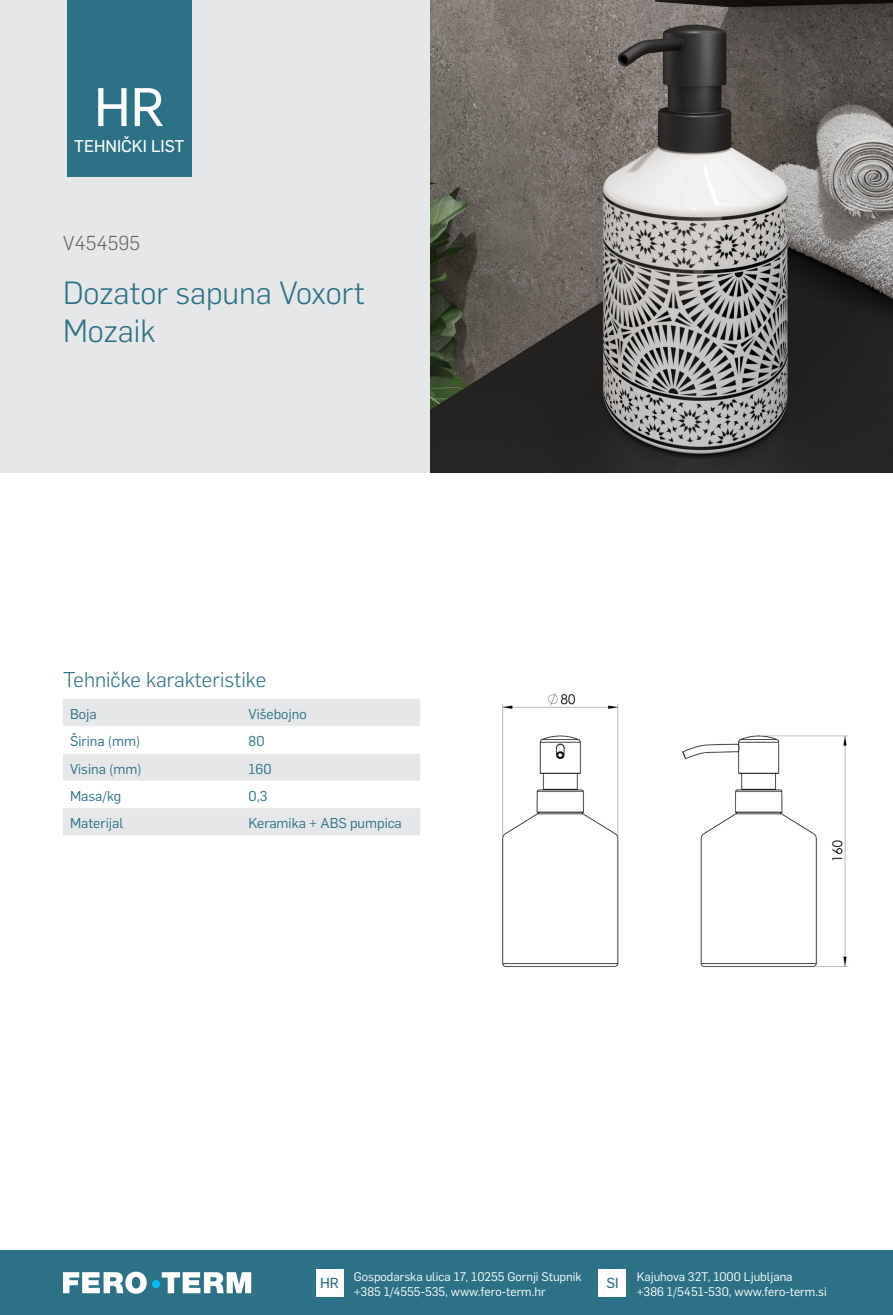
<style>
.page{position:relative;width:893px;height:1315px;background:#fff}
.page>*{position:absolute;margin:0;border:0;box-sizing:border-box;transform-origin:0 0}
.t1{font:53.2px "Flama Basic";color:#fff}
.t2{font:300 31.5px/37.8px "Flama";color:#2c7185}
.t3{font:300 21px "Flama";color:#2c7185}
.t4{font:300 19.78px "Flama";color:#636466}
.t5{font:16.62px "Flama Basic";color:#fff}
.t6{font:14.35px "Flama Basic";color:#2c7185}
.t7{font:14px "Flama";color:#2c7185}
.t8{font:12.25px/15.8px "Flama";color:#fff}
</style>
<div class="page">
<div style="left:0;top:1250px;width:893px;height:65px;background:#2c7185"></div>
<div style="left:316px;top:1269px;width:27px;height:27px;background:#fff"></div>
<div style="left:599px;top:1269px;width:27px;height:27px;background:#fff"></div>
<svg style="left:63px;top:1271px;width:188px;height:22px"></svg>
<div style="left:152px;top:1280px;width:8px;height:8px;background:#00c0f3;border-radius:50%"></div>
<div style="left:0;top:0;width:430px;height:472px;background:#e6e7e8"></div>
<div style="left:67px;top:0;width:124px;height:177px;background:#2c7185"></div>
<div style="left:63px;top:699px;width:357px;height:136px;background:#e6e7e8"></div>
<svg style="left:63px;top:726px;width:357px;height:82px"></svg>
<img style="left:430px;top:0;width:463px;height:472px">
<img style="left:502px;top:692px;width:346px;height:275px">
<h1 class="t1" style="left:94px;top:70px;width:72px">HR</h1>
<h3 class="t5" style="left:74px;top:134px;width:112px">TEHNIČKI LIST</h3>
<h3 class="t4" style="left:63px;top:229px;width:78px">V454595</h3>
<h2 class="t2" style="left:63px;top:272px;width:303px">Dozator sapuna Voxort<br>Mozaik</h2>
<h3 class="t3" style="left:63px;top:665px;width:205px">Tehničke karakteristike</h3>
<p class="t7" style="left:70px;top:704px;width:28px">Boja</p>
<p class="t7" style="left:249px;top:704px;width:60px">Višebojno</p>
<p class="t7" style="left:70px;top:732px;width:72px">Širina (mm)</p>
<p class="t7" style="left:249px;top:732px;width:17px">80</p>
<p class="t7" style="left:70px;top:759px;width:73px">Visina (mm)</p>
<p class="t7" style="left:249px;top:759px;width:25px">160</p>
<p class="t7" style="left:70px;top:786px;width:53px">Masa/kg</p>
<p class="t7" style="left:249px;top:786px;width:20px">0,3</p>
<p class="t7" style="left:70px;top:813px;width:55px">Materijal</p>
<p class="t7" style="left:249px;top:813px;width:155px">Keramika + ABS pumpica</p>
<p class="t6" style="left:320px;top:1272px;width:20px">HR</p>
<p class="t8" style="left:637px;top:1267px;width:191px">Kajuhova 32T, 1000 Ljubljana<br>+386 1/5451-530, www.fero-term.si</p>
<p class="t8" style="left:354px;top:1267px;width:229px">Gospodarska ulica 17, 10255 Gornji Stupnik +385 1/4555-535, www.fero-term.hr</p>
<p class="t6" style="left:606px;top:1272px;width:14px">SI</p>
</div>
